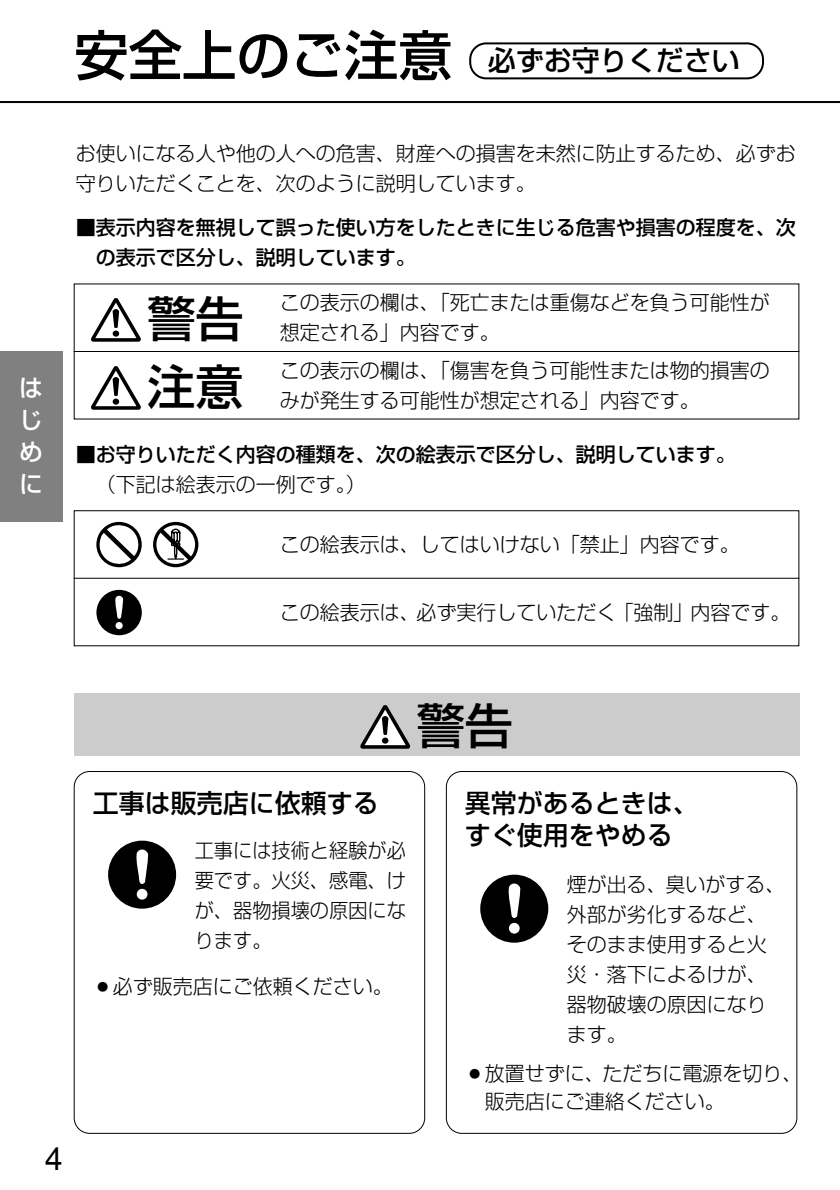
<style>
.page{position:relative;width:840px;height:1190px;background:#fff}
.page>*{position:absolute;margin:0;border:0;box-sizing:border-box;transform-origin:0 0}
.t1{font:500 48px/68px "Shin Go";color:#000}
.t2{font:32px "Helvetica";color:#000}
.t3{font:500 28px "Shin Go";color:#000}
.t4{font:500 26px/32px "Shin Go";color:#000}
.t5{font:500 24px/32px "Shin Go";color:#fff;text-align:justify}
.t6{font:300 20px/30px "Shin Go";color:#000}
.t7{font:500 20px/30px "Shin Go";color:#000}
.t8{font:300 20px/30px "Shin Go";color:#000;text-align:justify;scale:.96 1}
.s1{font-size:54px}
</style>
<div class="page">
<hr style="left:0;top:101px;width:839px;height:2px;background:#000">
<div style="left:0;top:352px;width:62px;height:170px;background:#808080"></div>
<svg style="left:469px;top:42px;width:295px;height:37px"></svg>
<div style="left:74px;top:693px;width:725px;height:63px;background:#ccc"></div>
<svg style="left:360px;top:705px;width:51px;height:44px"></svg>
<div style="left:74px;top:771px;width:351px;height:363px;border:2px solid #000;border-radius:16px"></div>
<div style="left:108px;top:841px;width:68px;height:68px;background:#000;border-radius:50%"></div>
<div style="left:137px;top:889px;width:11px;height:11px;background:#fff;border-radius:50%"></div>
<svg style="left:136px;top:849px;width:12px;height:35px"></svg>
<div style="left:446px;top:771px;width:351px;height:363px;border:2px solid #000;border-radius:16px"></div>
<div style="left:480px;top:875px;width:68px;height:68px;background:#000;border-radius:50%"></div>
<div style="left:509px;top:923px;width:11px;height:11px;background:#fff;border-radius:50%"></div>
<svg style="left:508px;top:883px;width:12px;height:35px"></svg>
<svg style="left:91px;top:298px;width:50px;height:44px"></svg>
<svg style="left:91px;top:366px;width:50px;height:44px"></svg>
<hr style="left:74px;top:351px;width:725px;height:1px;background:#000">
<svg style="left:96px;top:522px;width:46px;height:45px"></svg>
<svg style="left:99px;top:524px;width:40px;height:41px"></svg>
<div style="left:96px;top:590px;width:46px;height:45px;background:#000;border-radius:50%"></div>
<div style="left:116px;top:622px;width:7px;height:7px;background:#fff;border-radius:50%"></div>
<svg style="left:115px;top:595px;width:8px;height:24px"></svg>
<svg style="left:153px;top:522px;width:45px;height:45px"></svg>
<hr style="left:74px;top:578px;width:725px;height:1px;background:#000">
<p class="t5" style="left:19px;top:375px;width:25px">はじめに</p>
<h3 class="t3" style="left:74px;top:50px;width:667px"><span class="s1">安全上のご注意</span> 必ずお守りください</h3>
<p class="t6" style="left:76px;top:141px;width:722px">お使いになる人や他の人への危害、財産への損害を未然に防止するため、必ずお守りいただくことを、次のように説明しています。</p>
<p class="t7" style="left:96px;top:214px;width:702px;text-indent:-20px">■表示内容を無視して誤った使い方をしたときに生じる危害や損害の程度を、次の表示で区分し、説明しています。</p>
<p class="t6" style="left:280px;top:290px;width:491px">この表示の欄は、「死亡または重傷などを負う可能性が想定される」内容です。</p>
<p class="t6" style="left:280px;top:358px;width:491px">この表示の欄は、「傷害を負う可能性または物的損害のみが発生する可能性が想定される」内容です。</p>
<h1 class="t1" style="left:147px;top:291px;width:97px">警告注意</h1>
<p class="t7" style="left:76px;top:441px;width:662px">■お守りいただく内容の種類を、次の絵表示で区分し、説明しています。</p>
<p class="t6" style="left:96px;top:472px;width:272px">（下記は絵表示の一例です。）</p>
<p class="t6" style="left:280px;top:532px;width:462px">この絵表示は、してはいけない「禁止」内容です。</p>
<p class="t6" style="left:280px;top:600px;width:512px">この絵表示は、必ず実行していただく「強制」内容です。</p>
<h2 class="t2" style="left:45px;top:1147px;width:19px">4</h2>
<h1 class="t1" style="left:417px;top:698px;width:97px">警告</h1>
<h3 class="t4" style="left:93px;top:790px;width:288px">工事は販売店に依頼する</h3>
<p class="t8" style="left:195px;top:839px;width:222px">工事には技術と経験が必要です。火災、感電、けが、器物損壊の原因になります。</p>
<p class="t6" style="left:93px;top:975px;width:301px">○必ず販売店にご依頼ください。</p>
<h3 class="t4" style="left:465px;top:790px;width:235px">異常があるときは、すぐ使用をやめる</h3>
<p class="t6" style="left:567px;top:873px;width:220px">煙が出る、臭いがする、外部が劣化するなど、そのまま使用すると火災・落下によるけが、器物破壊の原因になります。</p>
<p class="t6" style="left:485px;top:1062px;width:319px;line-height:28px;text-indent:-20px">○放置せずに、ただちに電源を切り、販売店にご連絡ください。</p>
</div>
